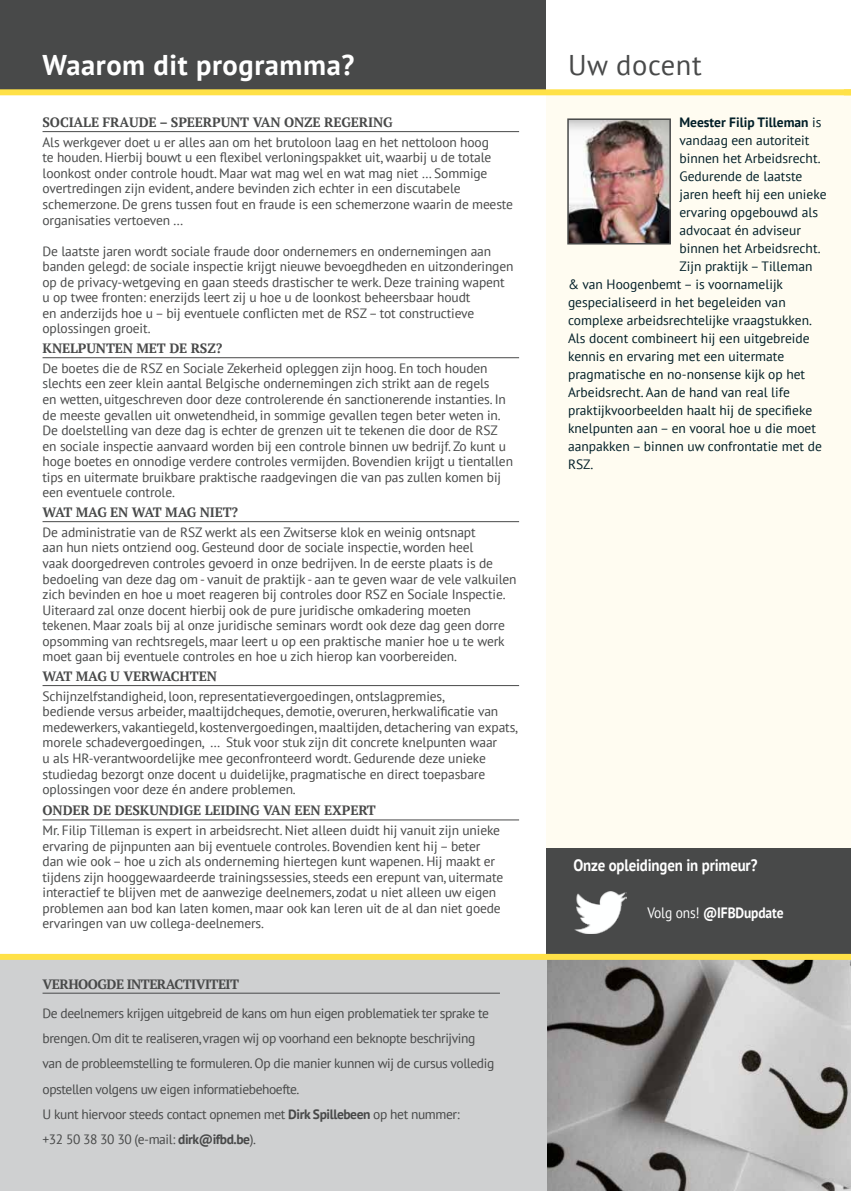
<style>
.page{position:relative;width:851px;height:1191px;background:#fff}
.page>*{position:absolute;margin:0;border:0;box-sizing:border-box;transform-origin:0 0}
.t1{font:700 28.5px "PT Sans";letter-spacing:.02em;color:#fff}
.t2{font:28.5px "PT Sans";letter-spacing:.02em;color:#484949}
.t3{font:700 16.5px "PT Sans";letter-spacing:-.01em;color:#fff;scale:.9 1}
.t4{font:700 15px "PT Sans";letter-spacing:-.01em;color:#fff;scale:.9 1}
.t5{font:13.5px/15.6px "PT Sans";letter-spacing:-.01em;color:#484949}
.t6{font:13.5px "PT Sans";color:#021f28}
.t7{font:13.5px/25.2px "PT Sans";letter-spacing:-.03em;color:#484949}
.t8{font:700 13.5px "PT Serif";letter-spacing:-.01em;color:#484949}
.t9{font:700 13.5px "PT Serif";letter-spacing:-.04em;color:#484949}
.t10{font:700 13.5px "PT Sans";color:#021f28}
.t11{font:700 13.5px "PT Serif";letter-spacing:-.035em;color:#484949}
.s1{font-weight:700}
.s2{font-weight:400}
</style>
<div class="page">
<div style="left:0;top:0;width:553px;height:92px;background:#484949"></div>
<hr style="left:43px;top:131px;width:476px;height:1px;background:#484949">
<hr style="left:43px;top:357px;width:476px;height:1px;background:#484949">
<hr style="left:43px;top:521px;width:476px;height:1px;background:#484949">
<hr style="left:43px;top:685px;width:476px;height:1px;background:#484949">
<hr style="left:43px;top:819px;width:476px;height:1px;background:#484949">
<div style="left:546px;top:95px;width:304px;height:758px;background:#fffcf1"></div>
<img style="left:570px;top:121px;width:97px;height:120px">
<div style="left:567px;top:118px;width:103px;height:126px;border:2px solid #484949"></div>
<img style="left:546px;top:960px;width:304px;height:231px">
<div style="left:0;top:957px;width:546px;height:234px;background:#cfd0d1"></div>
<hr style="left:43px;top:992px;width:457px;height:1px;background:#484949">
<div style="left:546px;top:0;width:303px;height:92px;background:#fff"></div>
<div style="left:546px;top:848px;width:304px;height:107px;background:#484949"></div>
<img style="left:574px;top:891px;width:52px;height:42px">
<div style="left:0;top:954px;width:850px;height:6px;background:#ffe147"></div>
<div style="left:0;top:89px;width:850px;height:6px;background:#ffe147"></div>
<h1 class="t1" style="left:43px;top:46px;width:313px">Waarom dit programma?</h1>
<p class="t8" style="left:43px;top:113px;width:352px">SOCIALE FRAUDE – SPEERPUNT VAN ONZE REGERING</p>
<p class="t5" style="left:43px;top:134px;width:472px">Als werkgever doet u er alles aan om het brutoloon laag en het nettoloon hoog<br>te houden. Hierbij bouwt u een flexibel verloningspakket uit, waarbij u de totale loonkost onder controle houdt. Maar wat mag wel en wat mag niet … Sommige overtredingen zijn evident, andere bevinden zich echter in een discutabele schemerzone. De grens tussen fout en fraude is een schemerzone waarin de meeste organisaties vertoeven …</p>
<p class="t5" style="left:43px;top:243px;width:472px">De laatste jaren wordt sociale fraude door ondernemers en ondernemingen aan banden gelegd: de sociale inspectie krijgt nieuwe bevoegdheden en uitzonderingen op de privacy-wetgeving en gaan steeds drastischer te werk. Deze training wapent u op twee fronten: enerzijds leert zij u hoe u de loonkost beheersbaar houdt<br>en anderzijds hoe u – bij eventuele conflicten met de RSZ – tot constructieve oplossingen groeit.</p>
<p class="t8" style="left:43px;top:339px;width:181px">KNELPUNTEN MET DE RSZ?</p>
<p class="t5" style="left:43px;top:360px;width:472px">De boetes die de RSZ en Sociale Zekerheid opleggen zijn hoog. En toch houden slechts een zeer klein aantal Belgische ondernemingen zich strikt aan de regels<br>en wetten, uitgeschreven door deze controlerende én sanctionerende instanties. In de meeste gevallen uit onwetendheid, in sommige gevallen tegen beter weten in.<br>De doelstelling van deze dag is echter de grenzen uit te tekenen die door de RSZ en sociale inspectie aanvaard worden bij een controle binnen uw bedrijf. Zo kunt u hoge boetes en onnodige verdere controles vermijden. Bovendien krijgt u tientallen tips en uitermate bruikbare praktische raadgevingen die van pas zullen komen bij een eventuele controle.</p>
<p class="t11" style="left:43px;top:503px;width:197px">WAT MAG EN WAT MAG NIET?</p>
<p class="t5" style="left:43px;top:524px;width:475px">De administratie van de RSZ werkt als een Zwitserse klok en weinig ontsnapt<br>aan hun niets ontziend oog. Gesteund door de sociale inspectie, worden heel<br>vaak doorgedreven controles gevoerd in onze bedrijven. In de eerste plaats is de bedoeling van deze dag om - vanuit de praktijk - aan te geven waar de vele valkuilen zich bevinden en hoe u moet reageren bij controles door RSZ en Sociale Inspectie.<br>Uiteraard zal onze docent hierbij ook de pure juridische omkadering moeten tekenen. Maar zoals bij al onze juridische seminars wordt ook deze dag geen dorre opsomming van rechtsregels, maar leert u op een praktische manier hoe u te werk moet gaan bij eventuele controles en hoe u zich hierop kan voorbereiden.</p>
<p class="t8" style="left:43px;top:667px;width:176px">WAT MAG U VERWACHTEN</p>
<p class="t5" style="left:43px;top:688px;width:476px">Schijnzelfstandigheid, loon, representatievergoedingen, ontslagpremies,<br>bediende versus arbeider, maaltijdcheques, demotie, overuren, herkwalificatie van medewerkers, vakantiegeld, kostenvergoedingen, maaltijden, detachering van expats, morele schadevergoedingen, … Stuk voor stuk zijn dit concrete knelpunten waar<br>u als HR-verantwoordelijke mee geconfronteerd wordt. Gedurende deze unieke studiedag bezorgt onze docent u duidelijke, pragmatische en direct toepasbare oplossingen voor deze én andere problemen.</p>
<p class="t8" style="left:43px;top:801px;width:335px">ONDER DE DESKUNDIGE LEIDING VAN EEN EXPERT</p>
<p class="t5" style="left:43px;top:822px;width:462px">Mr. Filip Tilleman is expert in arbeidsrecht. Niet alleen duidt hij vanuit zijn unieke ervaring de pijnpunten aan bij eventuele controles. Bovendien kent hij – beter dan wie ook – hoe u zich als onderneming hiertegen kunt wapenen. Hij maakt er tijdens zijn hooggewaardeerde trainingssessies, steeds een erepunt van, uitermate interactief te blijven met de aanwezige deelnemers, zodat u niet alleen uw eigen problemen aan bod kan laten komen, maar ook kan leren uit de al dan niet goede ervaringen van uw collega-deelnemers.</p>
<p class="t9" style="left:43px;top:975px;width:198px">VERHOOGDE INTERACTIVITEIT</p>
<p class="t7" style="left:43px;top:1000px;width:453px">De deelnemers krijgen uitgebreid de kans om hun eigen problematiek ter sprake te brengen. Om dit te realiseren, vragen wij op voorhand een beknopte beschrijving van de probleemstelling te formuleren. Op die manier kunnen wij de cursus volledig opstellen volgens uw eigen informatiebehoefte.<br>U kunt hiervoor steeds contact opnemen met <span class="s1">Dirk Spillebeen</span> op het nummer:<br>+32 50 38 30 30 (e-mail: <span class="s1">dirk@ifbd.be</span>).</p>
<h1 class="t2" style="left:568px;top:47px;width:135px">Uw docent</h1>
<p class="t10" style="left:679px;top:113px;width:144px">Meester Filip Tilleman <span class="s2">is</span></p>
<p class="t6" style="left:679px;top:131px;width:131px">vandaag een autoriteit</p>
<p class="t6" style="left:679px;top:149px;width:143px">binnen het Arbeidsrecht.</p>
<p class="t6" style="left:679px;top:167px;width:124px">Gedurende de laatste</p>
<p class="t6" style="left:679px;top:185px;width:149px">jaren heeft hij een unieke</p>
<p class="t6" style="left:679px;top:203px;width:140px">ervaring opgebouwd als</p>
<p class="t6" style="left:679px;top:221px;width:123px">advocaat én adviseur</p>
<p class="t6" style="left:679px;top:239px;width:143px">binnen het Arbeidsrecht.</p>
<p class="t6" style="left:679px;top:257px;width:134px">Zijn praktijk – Tilleman</p>
<p class="t6" style="left:568px;top:275px;width:216px">&amp; van Hoogenbemt – is voornamelijk</p>
<p class="t6" style="left:568px;top:293px;width:219px">gespecialiseerd in het begeleiden van</p>
<p class="t6" style="left:568px;top:311px;width:245px">complexe arbeidsrechtelijke vraagstukken.</p>
<p class="t6" style="left:568px;top:329px;width:243px">Als docent combineert hij een uitgebreide</p>
<p class="t6" style="left:568px;top:347px;width:218px">kennis en ervaring met een uitermate</p>
<p class="t6" style="left:568px;top:365px;width:239px">pragmatische en no-nonsense kijk op het</p>
<p class="t6" style="left:568px;top:383px;width:223px">Arbeidsrecht. Aan de hand van real life</p>
<p class="t6" style="left:568px;top:401px;width:246px">praktijkvoorbeelden haalt hij de specifieke</p>
<p class="t6" style="left:568px;top:419px;width:249px">knelpunten aan – en vooral hoe u die moet</p>
<p class="t6" style="left:568px;top:437px;width:255px">aanpakken – binnen uw confrontatie met de</p>
<p class="t6" style="left:568px;top:455px;width:27px">RSZ.</p>
<p class="t3" style="left:573px;top:853px;width:206px">Onze opleidingen in primeur?</p>
<p class="t4" style="left:647px;top:903px;width:153px"><span class="s2">Volg ons!</span> @IFBDupdate</p>
</div>
